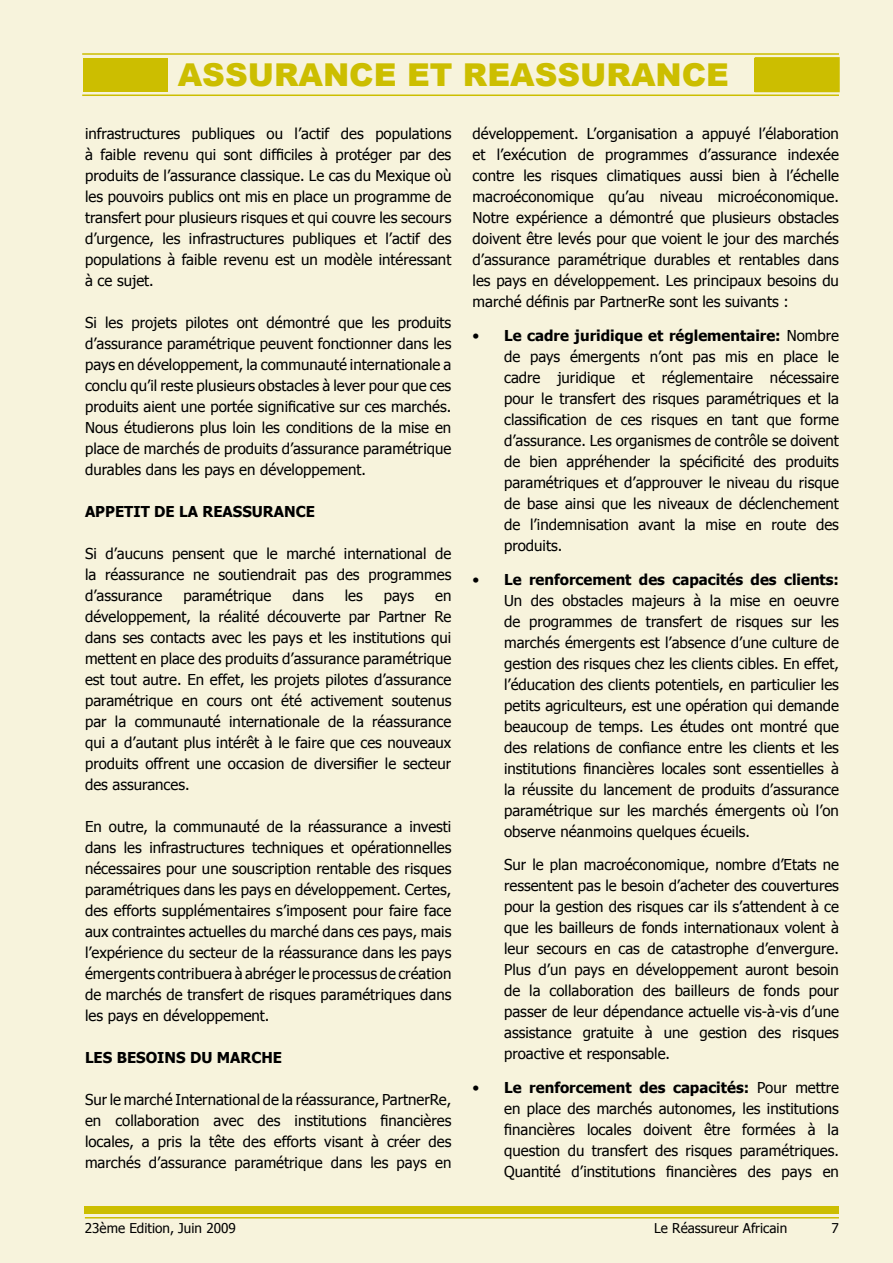
<style>
.page{position:relative;width:893px;height:1263px;background:#f7f3dc}
.page>*{position:absolute;margin:0;border:0;box-sizing:border-box;transform-origin:0 0}
.t1{font:900 31.5px "Arial";color:#ccbe00}
.t2{font:15px/21px "Tahoma";color:#000;text-align:justify}
.t3{font:700 15px "Tahoma";color:#000}
.t4{font:13.5px "Tahoma";color:#000}
.s1{font-weight:700}
</style>
<div class="page">
<div style="left:85px;top:1207px;width:754px;height:7px;background:#ccbe00"></div>
<hr style="left:85px;top:1217px;width:754px;height:1px;background:#ccbe00">
<hr style="left:82px;top:94px;width:757px;height:2px;background:#ccbe00">
<hr style="left:82px;top:53px;width:757px;height:2px;background:#ccbe00">
<div style="left:83px;top:58px;width:84px;height:34px;background:#ccbe00"></div>
<div style="left:755px;top:58px;width:84px;height:34px;background:#ccbe00"></div>
<div style="left:755px;top:57px;width:85px;height:35px;border:2px solid #ccbe00"></div>
<h1 class="t1" style="left:178px;top:57px;width:553px">ASSURANCE ET REASSURANCE</h1>
<p class="t2" style="left:85px;top:123px;width:368px">infrastructures publiques ou l’actif des populations à faible revenu qui sont difficiles à protéger par des produits de l’assurance classique. Le cas du Mexique où les pouvoirs publics ont mis en place un programme de transfert pour plusieurs risques et qui couvre les secours d’urgence, les infrastructures publiques et l’actif des populations à faible revenu est un modèle intéressant à ce sujet.</p>
<p class="t2" style="left:85px;top:312px;width:368px">Si les projets pilotes ont démontré que les produits d’assurance paramétrique peuvent fonctionner dans les pays en développement, la communauté internationale a conclu qu’il reste plusieurs obstacles à lever pour que ces produits aient une portée significative sur ces marchés.<br>Nous étudierons plus loin les conditions de la mise en place de marchés de produits d’assurance paramétrique durables dans les pays en développement.</p>
<p class="t3" style="left:85px;top:502px;width:231px">APPETIT DE LA REASSURANCE</p>
<p class="t2" style="left:85px;top:543px;width:368px">Si d’aucuns pensent que le marché international de la réassurance ne soutiendrait pas des programmes d’assurance</p>
<p class="t2" style="left:183px;top:585px;width:90px">paramétrique</p>
<p class="t2" style="left:292px;top:585px;width:33px">dans</p>
<p class="t2" style="left:345px;top:585px;width:20px">les</p>
<p class="t2" style="left:384px;top:585px;width:32px">pays</p>
<p class="t2" style="left:85px;top:585px;width:368px;text-indent:350px">en développement, la réalité découverte par Partner Re dans ses contacts avec les pays et les institutions qui mettent en place des produits d’assurance paramétrique est tout autre. En effet, les projets pilotes d’assurance paramétrique en cours ont été activement soutenus par la communauté internationale de la réassurance qui a d’autant plus intérêt à le faire que ces nouveaux produits offrent une occasion de diversifier le secteur des assurances.</p>
<p class="t2" style="left:85px;top:816px;width:368px">En outre, la communauté de la réassurance a investi dans les infrastructures techniques et opérationnelles nécessaires pour une souscription rentable des risques paramétriques dans les pays en développement. Certes, des efforts supplémentaires s’imposent pour faire face aux contraintes actuelles du marché dans ces pays, mais l’expérience du secteur de la réassurance dans les pays émergents contribuera à abréger le processus de création de marchés de transfert de risques paramétriques dans les pays en développement.</p>
<p class="t3" style="left:85px;top:1048px;width:199px">LES BESOINS DU MARCHE</p>
<p class="t2" style="left:85px;top:1089px;width:368px">Sur le marché International de la réassurance, PartnerRe, en collaboration avec des institutions financières locales, a pris la tête des efforts visant à créer des marchés d’assurance paramétrique dans les pays en</p>
<p class="t2" style="left:473px;top:123px;width:368px">développement. L’organisation a appuyé l’élaboration et l’exécution de programmes d’assurance indexée contre les risques climatiques aussi bien à l’échelle macroéconomique qu’au niveau microéconomique.<br>Notre expérience a démontré que plusieurs obstacles doivent être levés pour que voient le jour des marchés d’assurance paramétrique durables et rentables dans les pays en développement. Les principaux besoins du marché définis par PartnerRe sont les suivants :</p>
<p class="t2" style="left:504px;top:324px;width:336px;text-indent:-32px">• <span class="s1">Le cadre juridique et réglementaire:</span> Nombre de pays émergents n’ont pas mis en place le cadre juridique et réglementaire nécessaire pour le transfert des risques paramétriques et la classification de ces risques en tant que forme d’assurance. Les organismes de contrôle se doivent de bien appréhender la spécificité des produits paramétriques et d’approuver le niveau du risque de base ainsi que les niveaux de déclenchement de l’indemnisation avant la mise en route des produits.</p>
<p class="t2" style="left:504px;top:568px;width:336px;text-indent:-32px">• <span class="s1">Le renforcement des capacités des clients:<br></span>Un des obstacles majeurs à la mise en oeuvre de programmes de transfert de risques sur les marchés émergents est l’absence d’une culture de gestion des risques chez les clients cibles. En effet, l’éducation des clients potentiels, en particulier les petits agriculteurs, est une opération qui demande beaucoup de temps. Les études ont montré que des relations de confiance entre les clients et les institutions financières locales sont essentielles à la réussite du lancement de produits d’assurance paramétrique sur les marchés émergents où l’on observe néanmoins quelques écueils.</p>
<p class="t2" style="left:504px;top:854px;width:336px">Sur le plan macroéconomique, nombre d’Etats ne ressentent pas le besoin d’acheter des couvertures pour la gestion des risques car ils s’attendent à ce que les bailleurs de fonds internationaux volent à leur secours en cas de catastrophe d’envergure.<br>Plus d’un pays en développement auront besoin de la collaboration des bailleurs de fonds pour passer de leur dépendance actuelle vis-à-vis d’une assistance gratuite à une gestion des risques proactive et responsable.</p>
<p class="t2" style="left:504px;top:1077px;width:336px;text-indent:-32px">• <span class="s1">Le renforcement des capacités:</span> Pour mettre en place des marchés autonomes, les institutions financières locales doivent être formées à la question du transfert des risques paramétriques.<br>Quantité d’institutions financières des pays en</p>
<p class="t4" style="left:85px;top:1219px;width:152px">23ème Edition, Juin 2009</p>
<p class="t4" style="left:654px;top:1220px;width:134px">Le Réassureur Africain</p>
</div>
